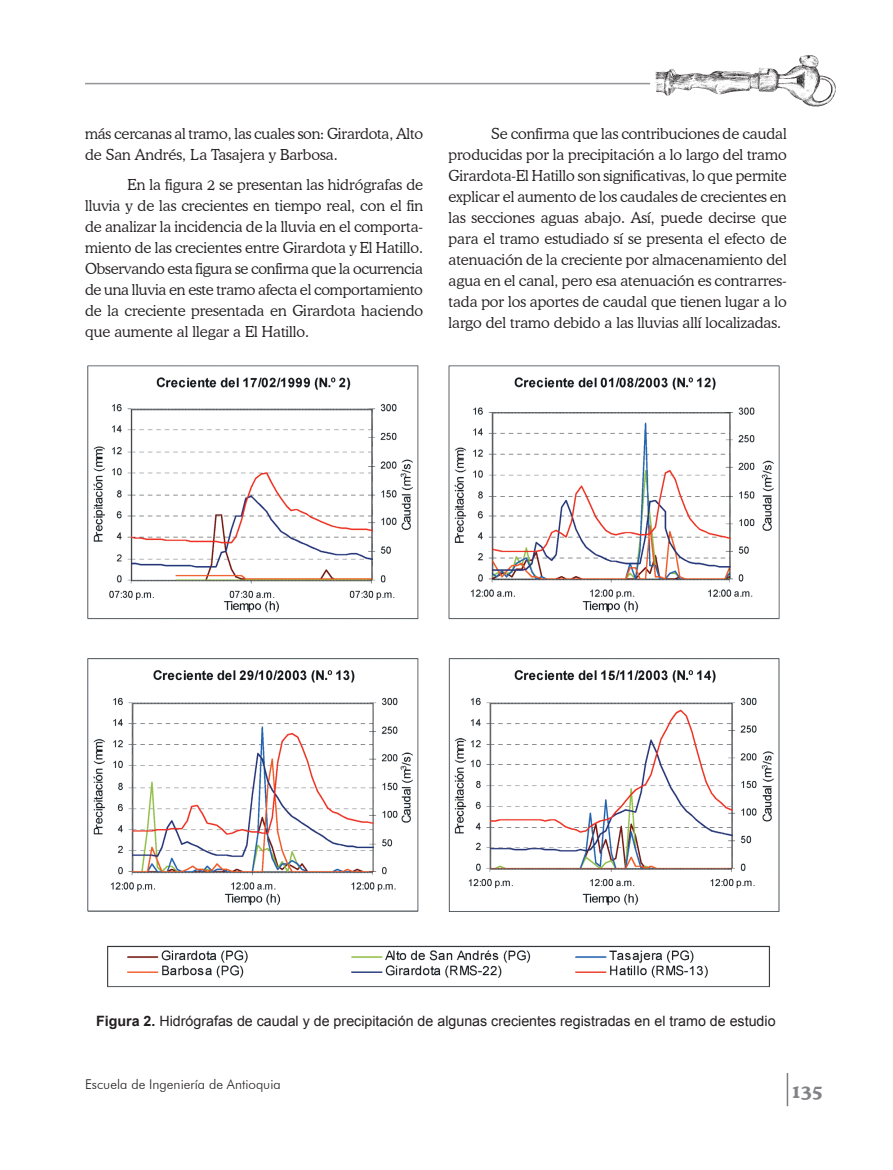
<style>
.page{position:relative;width:893px;height:1170px;background:#fff}
.page>*{position:absolute;margin:0;border:0;box-sizing:border-box;transform-origin:0 0}
.t1{font:700 18px "Cooper BT";color:#808285}
.t2{font:300 15px/21px "Cooper BT";color:#231f20;text-align:justify}
.t3{font:14.25px "Arial";color:#231f20}
.t4{font:300 13.5px "Futura BT";color:#231f20}
.s1{font-weight:700}
</style>
<div class="page">
<hr style="left:787px;top:1072px;width:1px;height:34px;background:#7c7e81">
<hr style="left:85px;top:83px;width:565px;height:1px;background:#939598">
<img style="left:655px;top:55px;width:181px;height:52px">
<img style="left:87px;top:365px;width:693px;height:623px">
<p class="t2" style="left:85px;top:123px;width:340px">más cercanas al tramo, las cuales son: Girardota, Alto de San Andrés, La Tasajera y Barbosa.</p>
<p class="t2" style="left:85px;top:174px;width:340px;text-indent:43px">En la figura 2 se presentan las hidrógrafas de lluvia y de las crecientes en tiempo real, con el fin de analizar la incidencia de la lluvia en el comporta&shy;miento de las crecientes entre Girardota y El Hatillo.<br>Observando esta figura se confirma que la ocurrencia de una lluvia en este tramo afecta el comportamiento de la creciente presentada en Girardota haciendo que aumente al llegar a El Hatillo.</p>
<p class="t2" style="left:449px;top:123px;width:340px;text-indent:43px">Se confirma que las contribuciones de caudal producidas por la precipitación a lo largo del tramo Girardota-El Hatillo son significativas, lo que permite explicar el aumento de los caudales de crecientes en las secciones aguas abajo. Así, puede decirse que para el tramo estudiado sí se presenta el efecto de atenuación de la creciente por almacenamiento del agua en el canal, pero esa atenuación es contrarres&shy;tada por los aportes de caudal que tienen lugar a lo largo del tramo debido a las lluvias allí localizadas.</p>
<p class="t3" style="left:96px;top:1011px;width:681px"><span class="s1">Figura 2.</span> Hidrógrafas de caudal y de precipitación de algunas crecientes registradas en el tramo de estudio</p>
<p class="t4" style="left:85px;top:1076px;width:197px">Escuela de Ingeniería de Antioquia</p>
<p class="t1" style="left:791px;top:1080px;width:34px">135</p>
</div>
